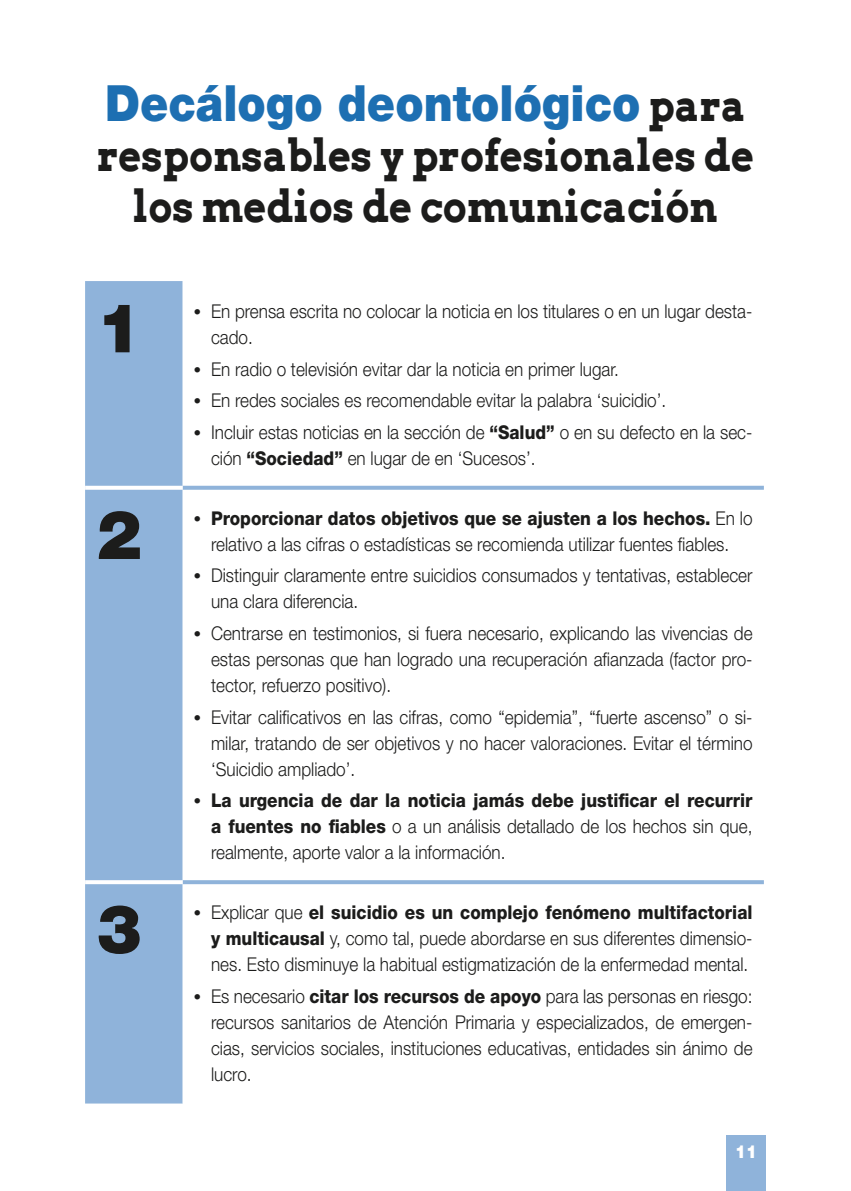
<style>
.page{position:relative;width:851px;height:1191px;background:#fff}
.page>*{position:absolute;margin:0;border:0;box-sizing:border-box;transform-origin:0 0}
.t1{font:900 68px "Helvetica Neue LT Std";color:#1c1c1b}
.t2{font:900 50px "Helvetica Neue LT Std";color:#1d6fb2;scale:.9 1}
.t3{font:700 44px/50.6px "Arvo";color:#1c1c1b;text-align:center;scale:.9 1}
.t4{font:300 19px/26px "Helvetica Neue LT Std";color:#1c1c1b;text-align:justify;scale:.9 1}
.t5{font:900 18px "Helvetica Neue LT Std";color:#fff;scale:.9 1}
.s1{font-family:"Arvo";font-weight:700;font-size:44px;color:#1c1c1b}
.s2{font-family:"Times";font-weight:400}
.s3{font-weight:800}
</style>
<div class="page">
<div style="left:726px;top:1134px;width:39px;height:57px;background:#8fb3da"></div>
<div style="left:85px;top:281px;width:98px;height:822px;background:#8fb3da"></div>
<svg style="left:183px;top:486px;width:580px;height:4px;background:#95b7dc"></svg>
<svg style="left:183px;top:880px;width:580px;height:4px;background:#94b6db"></svg>
<svg style="left:85px;top:486px;width:98px;height:4px"></svg>
<svg style="left:85px;top:880px;width:98px;height:4px"></svg>
<h2 class="t2" style="left:105px;top:73px;width:713px">Decálogo deontológico <span class="s1">para</span></h2>
<h3 class="t3" style="left:97px;top:130px;width:731px">responsables y profesionales de los medios de comunicación</h3>
<h1 class="t1" style="left:96px;top:287px;width:47px">1</h1>
<p class="t4" style="left:211px;top:298px;width:603px;text-indent:-17px"><span class="s2">•</span> En prensa escrita no colocar la noticia en los titulares o en un lugar desta&shy;cado.</p>
<p class="t4" style="left:194px;top:355px;width:473px"><span class="s2">•</span> En radio o televisión evitar dar la noticia en primer lugar.</p>
<p class="t4" style="left:194px;top:387px;width:526px"><span class="s2">•</span> En redes sociales es recomendable evitar la palabra ‘suicidio’.</p>
<p class="t4" style="left:211px;top:419px;width:603px;text-indent:-17px"><span class="s2">•</span> Incluir estas noticias en la sección de <span class="s3">“Salud”</span> o en su defecto en la sec&shy;ción <span class="s3">“Sociedad”</span> en lugar de en ‘Sucesos’.</p>
<h1 class="t1" style="left:96px;top:494px;width:47px">2</h1>
<p class="t4" style="left:194px;top:504px;width:622px;text-align:center"><span class="s2">•</span> <span class="s3">Proporcionar datos objetivos que se ajusten a los hechos.</span> En lo relativo a las cifras o estadísticas se recomienda utilizar fuentes fiables.</p>
<p class="t4" style="left:211px;top:562px;width:603px;text-indent:-17px"><span class="s2">•</span> Distinguir claramente entre suicidios consumados y tentativas, establecer una clara diferencia.</p>
<p class="t4" style="left:211px;top:620px;width:603px;text-indent:-17px"><span class="s2">•</span> Centrarse en testimonios, si fuera necesario, explicando las vivencias de estas personas que han logrado una recuperación afianzada (factor pro&shy;tector, refuerzo positivo).</p>
<p class="t4" style="left:211px;top:703px;width:603px;text-indent:-17px"><span class="s2">•</span> Evitar calificativos en las cifras, como “epidemia”, “fuerte ascenso” o si&shy;milar, tratando de ser objetivos y no hacer valoraciones. Evitar el término ‘Suicidio ampliado’.</p>
<p class="t4" style="left:211px;top:787px;width:603px;text-indent:-17px"><span class="s2">•</span> <span class="s3">La urgencia de dar la noticia jamás debe justificar el recurrir a fuentes no fiables</span> o a un análisis detallado de los hechos sin que, realmente, aporte valor a la información.</p>
<h1 class="t1" style="left:96px;top:888px;width:47px">3</h1>
<p class="t4" style="left:211px;top:899px;width:603px;text-indent:-17px"><span class="s2">•</span> Explicar que <span class="s3">el suicidio es un complejo fenómeno multifactorial y multicausal</span> y, como tal, puede abordarse en sus diferentes dimensio&shy;nes. Esto disminuye la habitual estigmatización de la enfermedad mental.</p>
<p class="t4" style="left:211px;top:982px;width:603px;text-indent:-17px"><span class="s2">•</span> Es necesario <span class="s3">citar los recursos de apoyo</span> para las personas en riesgo: recursos sanitarios de Atención Primaria y especializados, de emergen&shy;cias, servicios sociales, instituciones educativas, entidades sin ánimo de lucro.</p>
<p class="t5" style="left:735px;top:1140px;width:26px">11</p>
</div>
